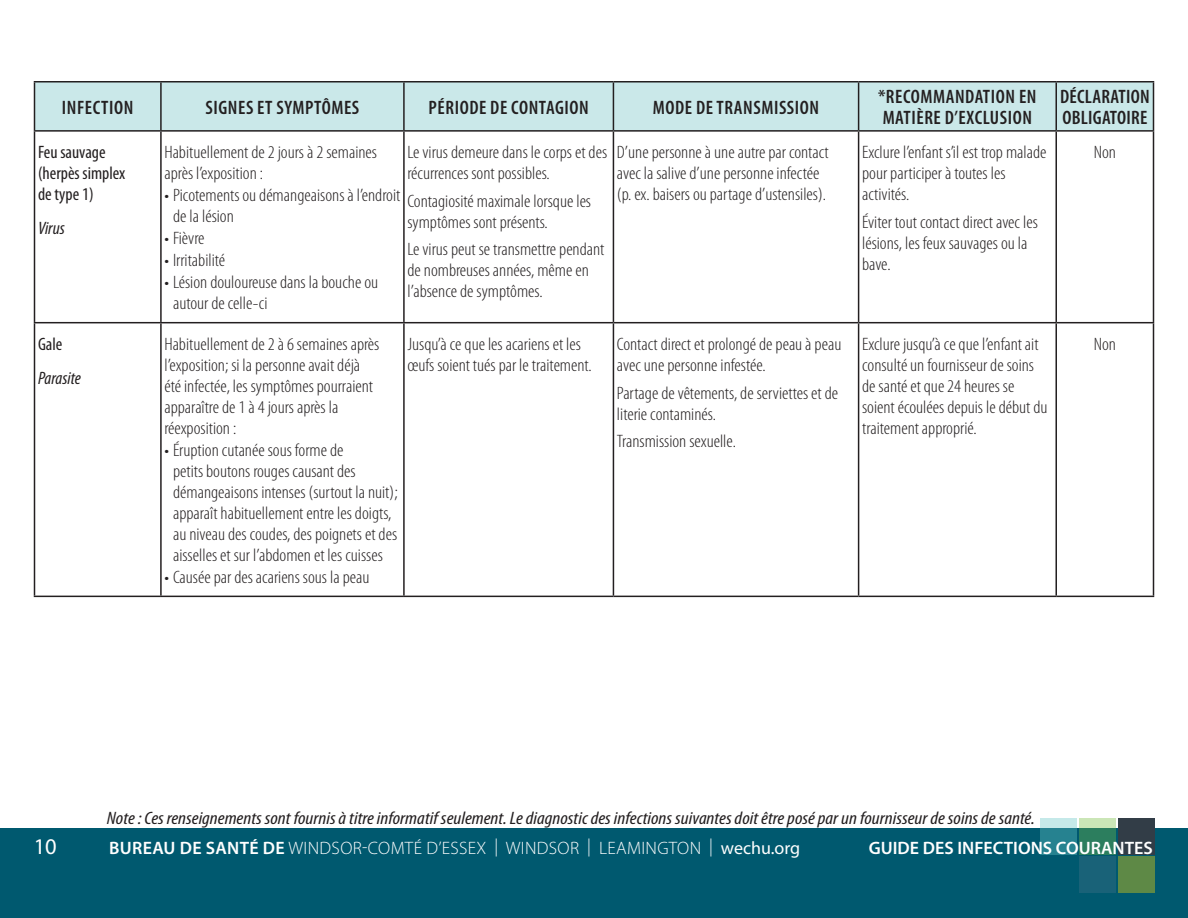
<style>
.page{position:relative;width:1188px;height:918px;background:#fff}
.page>*{position:absolute;margin:0;border:0;box-sizing:border-box;transform-origin:0 0}
.t1{font:22.5px "Myriad Pro";color:#fff}
.t2{font:600 condensed 19.5px/21px "Myriad Pro";letter-spacing:.03em;color:#231f20}
.t3{font:300 condensed 18px/21px "Myriad Pro";color:#231f20;scale:1.07 1}
.t4{font:italic condensed 18px "Myriad Pro";color:#231f20;scale:1.12 1}
.t5{font:300 18px "Myriad Pro";letter-spacing:.02em;color:#fff}
.t6{font:condensed 18px/21px "Myriad Pro";color:#231f20}
.t7{font:600 18px "Myriad Pro";color:#fff}
.t8{font:italic condensed 18px "Myriad Pro";color:#231f20}
.s1{font-weight:600}
.s2{font-weight:400}
</style>
<div class="page">
<div style="left:0;top:828px;width:1188px;height:90px;background:#00596f"></div>
<svg style="left:1040px;top:818px;width:36px;height:36px"></svg>
<div style="left:1118px;top:818px;width:36px;height:36px;background:#323d47"></div>
<div style="left:1118px;top:857px;width:36px;height:36px;background:#5e8946"></div>
<svg style="left:1079px;top:818px;width:36px;height:36px"></svg>
<div style="left:1079px;top:857px;width:36px;height:36px;background:#196278"></div>
<div style="left:35px;top:82px;width:1118px;height:48px;background:#cae8e9"></div>
<hr style="left:34px;top:81px;width:127px;height:1px;background:#231f20">
<hr style="left:34px;top:82px;width:1px;height:48px;background:#231f20">
<hr style="left:161px;top:81px;width:243px;height:1px;background:#231f20">
<hr style="left:160px;top:82px;width:2px;height:48px;background:#231f20">
<hr style="left:404px;top:81px;width:209px;height:1px;background:#231f20">
<hr style="left:403px;top:82px;width:2px;height:48px;background:#231f20">
<hr style="left:613px;top:81px;width:246px;height:1px;background:#231f20">
<hr style="left:613px;top:82px;width:1px;height:48px;background:#231f20">
<hr style="left:859px;top:81px;width:197px;height:1px;background:#231f20">
<hr style="left:858px;top:82px;width:1px;height:48px;background:#231f20">
<hr style="left:1056px;top:81px;width:98px;height:1px;background:#231f20">
<hr style="left:1055px;top:82px;width:2px;height:48px;background:#231f20">
<hr style="left:1153px;top:82px;width:1px;height:48px;background:#231f20">
<hr style="left:34px;top:130px;width:127px;height:2px;background:#231f20">
<hr style="left:34px;top:132px;width:1px;height:190px;background:#231f20">
<hr style="left:161px;top:130px;width:243px;height:2px;background:#231f20">
<hr style="left:160px;top:132px;width:2px;height:190px;background:#231f20">
<hr style="left:404px;top:130px;width:209px;height:2px;background:#231f20">
<hr style="left:403px;top:132px;width:2px;height:190px;background:#231f20">
<hr style="left:613px;top:130px;width:246px;height:2px;background:#231f20">
<hr style="left:613px;top:132px;width:1px;height:190px;background:#231f20">
<hr style="left:859px;top:130px;width:197px;height:2px;background:#231f20">
<hr style="left:858px;top:132px;width:1px;height:190px;background:#231f20">
<hr style="left:1056px;top:130px;width:98px;height:2px;background:#231f20">
<hr style="left:1055px;top:132px;width:2px;height:190px;background:#231f20">
<hr style="left:1153px;top:132px;width:1px;height:190px;background:#231f20">
<hr style="left:34px;top:322px;width:127px;height:1px;background:#231f20">
<hr style="left:34px;top:323px;width:1px;height:273px;background:#231f20">
<hr style="left:161px;top:322px;width:243px;height:1px;background:#231f20">
<hr style="left:160px;top:323px;width:2px;height:273px;background:#231f20">
<hr style="left:404px;top:322px;width:209px;height:1px;background:#231f20">
<hr style="left:403px;top:323px;width:2px;height:273px;background:#231f20">
<hr style="left:613px;top:322px;width:246px;height:1px;background:#231f20">
<hr style="left:613px;top:323px;width:1px;height:273px;background:#231f20">
<hr style="left:859px;top:322px;width:197px;height:1px;background:#231f20">
<hr style="left:858px;top:323px;width:1px;height:273px;background:#231f20">
<hr style="left:1056px;top:322px;width:98px;height:1px;background:#231f20">
<hr style="left:1055px;top:323px;width:2px;height:273px;background:#231f20">
<hr style="left:1153px;top:323px;width:1px;height:273px;background:#231f20">
<hr style="left:34px;top:596px;width:127px;height:1px;background:#231f20">
<hr style="left:161px;top:596px;width:243px;height:1px;background:#231f20">
<hr style="left:404px;top:596px;width:209px;height:1px;background:#231f20">
<hr style="left:613px;top:596px;width:246px;height:1px;background:#231f20">
<hr style="left:859px;top:596px;width:197px;height:1px;background:#231f20">
<hr style="left:1056px;top:596px;width:98px;height:1px;background:#231f20">
<p class="t2" style="left:62px;top:96px;width:73px">INFECTION</p>
<p class="t2" style="left:205px;top:96px;width:155px">SIGNES ET SYMPTÔMES</p>
<p class="t2" style="left:429px;top:96px;width:162px">PÉRIODE DE CONTAGION</p>
<p class="t2" style="left:653px;top:96px;width:168px">MODE DE TRANSMISSION</p>
<p class="t2" style="left:878px;top:86px;width:160px">*RECOMMANDATION EN<br>MATIÈRE D’EXCLUSION</p>
<p class="t2" style="left:1060px;top:86px;width:91px">DÉCLARATION<br>OBLIGATOIRE</p>
<p class="t6" style="left:38px;top:141px;width:89px">Feu sauvage (herpès simplex de type 1)</p>
<p class="t8" style="left:38px;top:218px;width:28px">Virus</p>
<p class="t3" style="left:617px;top:141px;width:200px">D’une personne à une autre par contact avec la salive d’une personne infectée (p. ex. baisers ou partage d’ustensiles).</p>
<p class="t3" style="left:862px;top:141px;width:174px">Exclure l’enfant s’il est trop malade pour participer à toutes les activités.</p>
<p class="t3" style="left:862px;top:211px;width:166px">Éviter tout contact direct avec les lésions, les feux sauvages ou la bave.</p>
<p class="t3" style="left:164px;top:141px;width:200px">Habituellement de 2 jours à 2 semaines après l’exposition :</p>
<p class="t3" style="left:173px;top:184px;width:214px;text-indent:-9px">• Picotements ou démangeaisons à l’endroit de la lésion</p>
<p class="t3" style="left:164px;top:228px;width:39px">• Fièvre</p>
<p class="t3" style="left:164px;top:250px;width:58px">• Irritabilité</p>
<p class="t3" style="left:173px;top:272px;width:193px;text-indent:-9px">• Lésion douloureuse dans la bouche ou autour de celle-ci</p>
<p class="t3" style="left:407px;top:141px;width:188px">Le virus demeure dans le corps et des récurrences sont possibles.</p>
<p class="t3" style="left:407px;top:190px;width:173px">Contagiosité maximale lorsque les symptômes sont présents.</p>
<p class="t3" style="left:407px;top:239px;width:186px">Le virus peut se transmettre pendant de nombreuses années, même en l’absence de symptômes.</p>
<p class="t3" style="left:1094px;top:141px;width:22px">Non</p>
<p class="t6" style="left:38px;top:333px;width:26px">Gale</p>
<p class="t8" style="left:38px;top:367px;width:45px">Parasite</p>
<p class="t3" style="left:164px;top:333px;width:202px">Habituellement de 2 à 6 semaines après l’exposition; si la personne avait déjà été infectée, les symptômes pourraient apparaître de 1 à 4 jours après la réexposition :</p>
<p class="t3" style="left:173px;top:439px;width:211px;text-indent:-9px">• Éruption cutanée sous forme de<br>petits boutons rouges causant des démangeaisons intenses (surtout la nuit); apparaît habituellement entre les doigts, au niveau des coudes, des poignets et des aisselles et sur l’abdomen et les cuisses</p>
<p class="t3" style="left:164px;top:566px;width:193px">• Causée par des acariens sous la peau</p>
<p class="t3" style="left:407px;top:333px;width:174px">Jusqu’à ce que les acariens et les œufs soient tués par le traitement.</p>
<p class="t3" style="left:617px;top:333px;width:211px">Contact direct et prolongé de peau à peau avec une personne infestée.</p>
<p class="t3" style="left:617px;top:382px;width:208px">Partage de vêtements, de serviettes et de literie contaminés.</p>
<p class="t3" style="left:617px;top:431px;width:113px">Transmission sexuelle.</p>
<p class="t3" style="left:862px;top:333px;width:175px">Exclure jusqu’à ce que l’enfant ait consulté un fournisseur de soins de santé et que 24 heures se soient écoulées depuis le début du traitement approprié.</p>
<p class="t3" style="left:1094px;top:333px;width:22px">Non</p>
<p class="t4" style="left:107px;top:807px;width:830px">Note : Ces renseignements sont fournis à titre informatif seulement. Le diagnostic des infections suivantes doit être posé par un fournisseur de soins de santé.</p>
<p class="t1" style="left:34px;top:832px;width:25px">10</p>
<p class="t5" style="left:109px;top:837px;width:693px"><span class="s1">BUREAU DE SANTÉ DE</span> WINDSOR-COMTÉ D’ESSEX | WINDSOR | LEAMINGTON | <span class="s2">wechu.org</span></p>
<p class="t7" style="left:869px;top:836px;width:285px">GUIDE DES INFECTIONS COURANTES</p>
</div>
